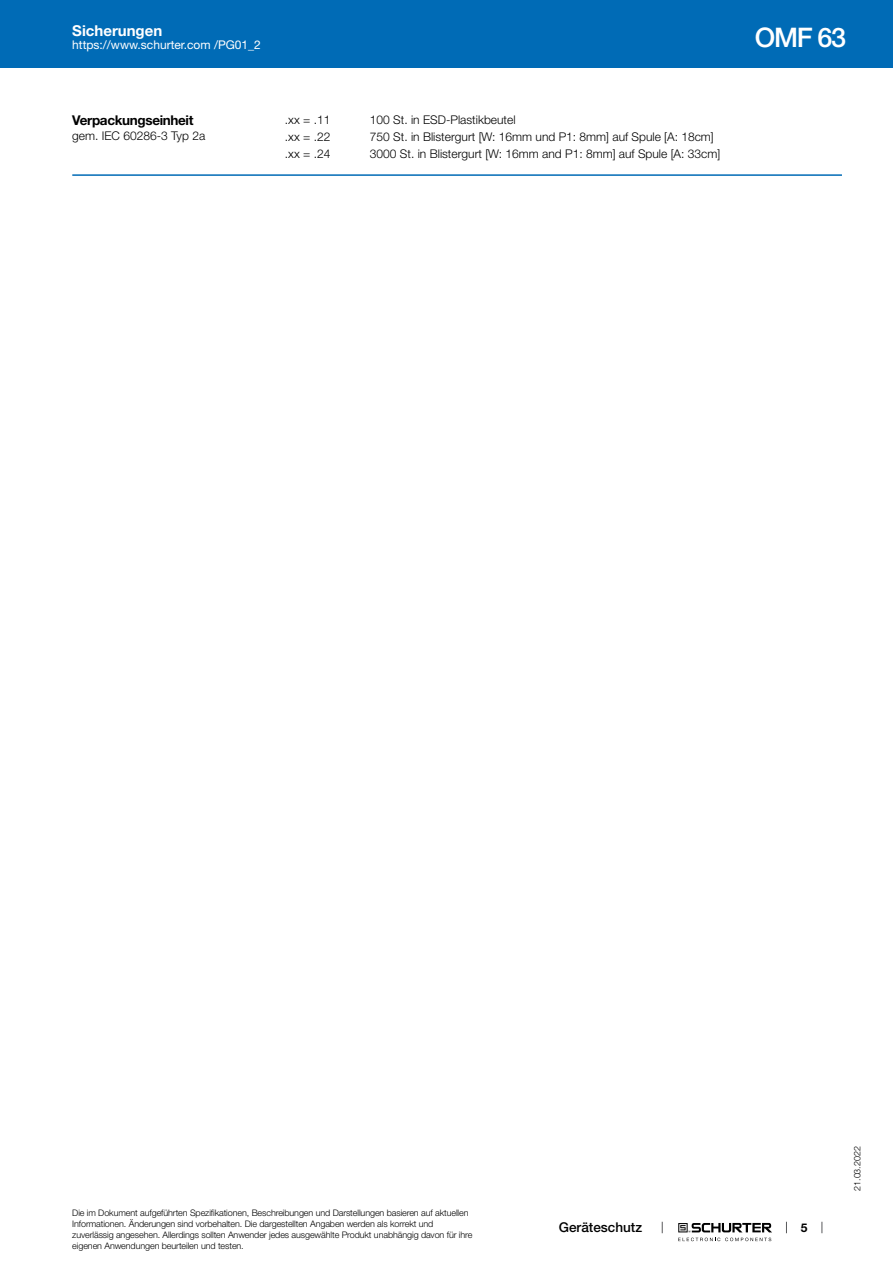
<style>
.page{position:relative;width:893px;height:1263px;background:#fff}
.page>*{position:absolute;margin:0;border:0;box-sizing:border-box;transform-origin:0 0}
.t1{font:500 27px "Helvetica Neue LT";color:#fff}
.t2{font:700 15px "Helvetica Neue LT";color:#fff}
.t3{font:700 13.5px "Helvetica Neue LT";letter-spacing:-.025em;color:#000}
.t4{font:500 13.5px "Helvetica Neue LT";color:#000}
.t5{font:300 12px "Helvetica Neue LT";color:#000}
.t6{font:12px "Helvetica Neue LT";color:#fff}
.t7{font:700 12px "Helvetica Neue LT";color:#000}
.t8{font:300 9px/10.8px "Helvetica Neue LT";letter-spacing:-.01em;color:#000}
</style>
<div class="page">
<svg style="left:678px;top:1223px;width:94px;height:18px"></svg>
<div style="left:0;top:0;width:893px;height:68px;background:#006bb6"></div>
<hr style="left:72px;top:174px;width:770px;height:2px;background:#006bb6">
<h2 class="t2" style="left:72px;top:21px;width:92px">Sicherungen</h2>
<h3 class="t6" style="left:72px;top:38px;width:190px">https://www.schurter.com /PG01_2</h3>
<h3 class="t3" style="left:72px;top:112px;width:123px">Verpackungseinheit</h3>
<h3 class="t5" style="left:72px;top:128px;width:134px">gem. IEC 60286-3 Typ 2a</h3>
<h3 class="t5" style="left:285px;top:113px;width:47px">.xx = .11</h3>
<h3 class="t5" style="left:370px;top:113px;width:147px">100 St. in ESD-Plastikbeutel</h3>
<h3 class="t5" style="left:285px;top:130px;width:47px">.xx = .22</h3>
<h3 class="t5" style="left:370px;top:130px;width:345px">750 St. in Blistergurt [W: 16mm und P1: 8mm] auf Spule [A: 18cm]</h3>
<h3 class="t5" style="left:285px;top:147px;width:47px">.xx = .24</h3>
<h3 class="t5" style="left:370px;top:147px;width:352px">3000 St. in Blistergurt [W: 16mm and P1: 8mm] auf Spule [A: 33cm]</h3>
<h1 class="t1" style="left:755px;top:21px;width:93px">OMF 63</h1>
<p class="t8" style="left:72px;top:1207px;width:402px">Die im Dokument aufgeführten Spezifikationen, Beschreibungen und Darstellungen basieren auf aktuellen Informationen. Änderungen sind vorbehalten. Die dargestellten Angaben werden als korrekt und zuverlässig angesehen. Allerdings sollten Anwender jedes ausgewählte Produkt unabhängig davon für ihre eigenen Anwendungen beurteilen und testen.</p>
<h3 class="t4" style="left:559px;top:1219px;width:85px">Geräteschutz</h3>
<h3 class="t7" style="left:801px;top:1220px;width:8px">5</h3>
<p class="t8" style="left:852px;top:1191px;width:46px;rotate:-90deg">21.03.2022</p>
</div>
